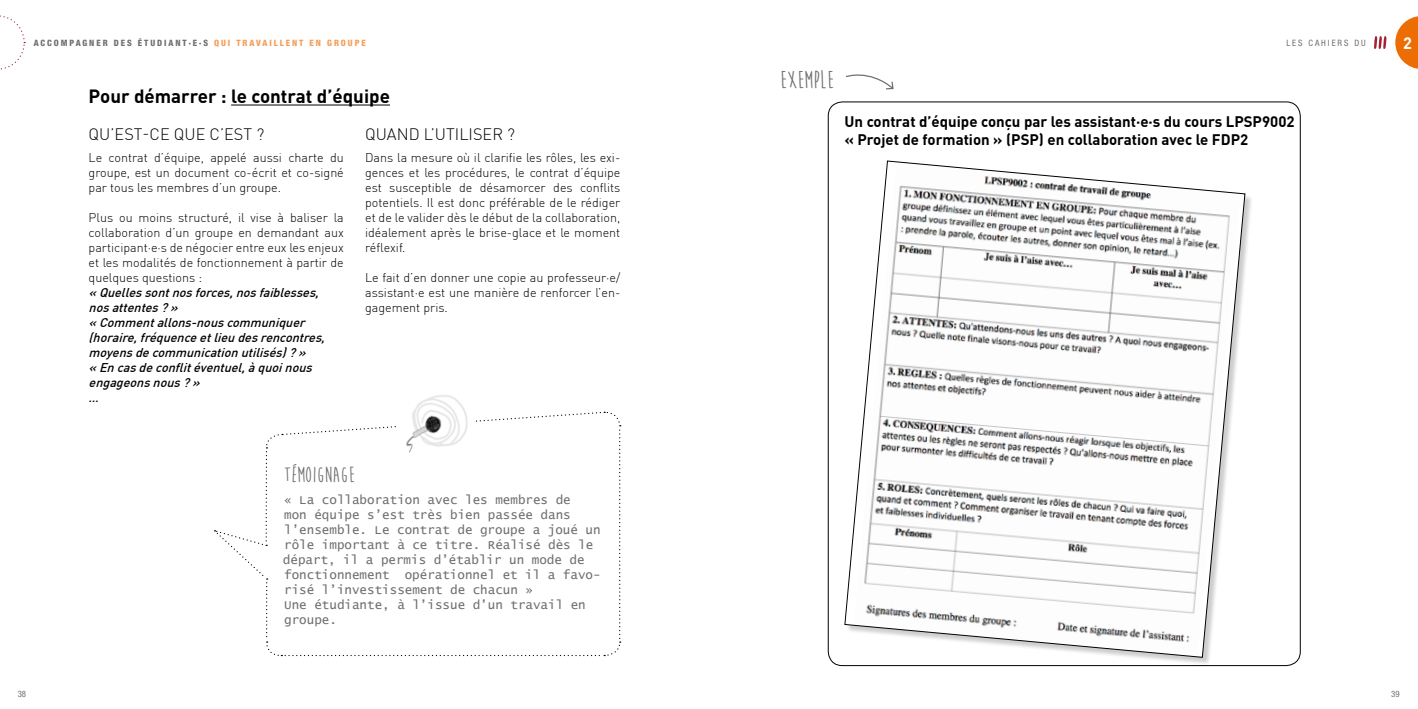
<style>
.page{position:relative;width:1418px;height:709px;background:#fff}
.page>*{position:absolute;margin:0;border:0;box-sizing:border-box;transform-origin:0 0}
.t1{font:700 25px "Moon Flower";color:#706f6f}
.t2{font:700 22.5px "Moon Flower";color:#706f6f}
.t3{font:700 18.75px "DIN Pro";color:#000}
.t4{font:300 16.25px "DIN Pro";color:#000}
.t5{font:700 16.25px "DIN Pro";color:#fff}
.t6{font:700 15px/18px "DIN Pro";color:#000}
.t7{font:300 12.5px/15px "DIN Pro";color:#000;text-align:justify}
.t8{font:12.5px/15px "Lucida Console";color:#706f6f}
.t9{font:italic 500 12.5px/15px "DIN Pro";color:#000}
.t10{font:800 condensed 8.75px "Helvetica Neue LT Pro";letter-spacing:.22em;color:#706f6f}
.t11{font:condensed 8.75px "Helvetica Neue LT Pro";letter-spacing:.22em;color:#706f6f}
.s1{color:#f59d56}
</style>
<div class="page">
<svg style="left:1374px;top:36px;width:12px;height:13px"></svg>
<svg style="left:1395px;top:16px;width:22px;height:53px"></svg>
<svg style="left:0;top:15px;width:25px;height:55px"></svg>
<hr style="left:231px;top:104px;width:159px;height:1px;background:#000">
<svg style="left:846px;top:74px;width:48px;height:16px"></svg>
<div style="left:845px;top:162px;width:408px;height:504px;background:#000;opacity:.2"></div>
<svg style="left:844px;top:160px;width:401px;height:498px"></svg>
<svg style="left:215px;top:411px;width:406px;height:245px"></svg>
<img style="left:399px;top:395px;width:76px;height:62px">
<p class="t10" style="left:34px;top:37px;width:334px">ACCOMPAGNER DES ÉTUDIANT·E·S <span class="s1">QUI TRAVAILLENT EN GROUPE</span></p>
<p class="t11" style="left:1286px;top:37px;width:81px">LES CAHIERS DU</p>
<h3 class="t5" style="left:1402px;top:32px;width:10px">2</h3>
<h3 class="t3" style="left:89px;top:84px;width:303px">Pour démarrer : le contrat d’équipe</h3>
<h3 class="t4" style="left:89px;top:124px;width:177px">QU’EST-CE QUE C’EST ?</h3>
<p class="t7" style="left:89px;top:150px;width:257px">Le contrat d’équipe, appelé aussi charte du groupe, est un document co-écrit et co-signé par tous les membres d’un groupe.</p>
<p class="t7" style="left:89px;top:210px;width:257px">Plus ou moins structuré, il vise à baliser la collaboration d’un groupe en demandant aux participant·e·s de négocier entre eux les enjeux et les modalités de fonctionnement à partir de quelques questions :</p>
<p class="t9" style="left:89px;top:285px;width:242px">«Quellessontnosforces,nosfaiblesses, nosattentes?» «Commentallons-nouscommuniquer (horaire,fréquenceetlieudesrencontres, moyensdecommunicationutilisés)?» «Encasdeconflitéventuel,àquoinous engageonsnous?»<br>…</p>
<h3 class="t4" style="left:365px;top:124px;width:151px">QUAND L’UTILISER ?</h3>
<p class="t7" style="left:365px;top:150px;width:257px">Dans la mesure où il clarifie les rôles, les exi&shy;gences et les procédures, le contrat d’équipe est susceptible de désamorcer des conflits potentiels. Il est donc préférable de le rédiger et de le valider dès le début de la collaboration, idéalement après le brise-glace et le moment réflexif.</p>
<p class="t7" style="left:365px;top:270px;width:257px">Le fait d’en donner une copie au professeur·e/ assistant·e est une manière de renforcer l’en&shy;gagement pris.</p>
<h2 class="t2" style="left:284px;top:462px;width:72px">TÉMOIGNAGE</h2>
<p class="t8" style="left:283px;top:493px;width:319px">« La collaboration avec les membres de<br>mon équipe s’est très bien passée dans l’ensemble. Le contrat de groupe a joué un rôle important à ce titre. Réalisé dès le départ, il a permis d’établir un mode de fonctionnement opérationnel et il a favo&shy;risé l’investissement de chacun »<br>Une étudiante, à l’issue d’un travail en groupe.</p>
<h1 class="t1" style="left:780px;top:67px;width:55px">EXEMPLE</h1>
<p class="t6" style="left:844px;top:112px;width:451px">Un contrat d’équipe conçu par les assistant·e·s du cours LPSP9002 « Projet de formation » (PSP) en collaboration avec le FDP2</p>
<p class="t11" style="left:18px;top:688px;width:10px">38</p>
<p class="t11" style="left:1391px;top:688px;width:10px">39</p>
</div>
